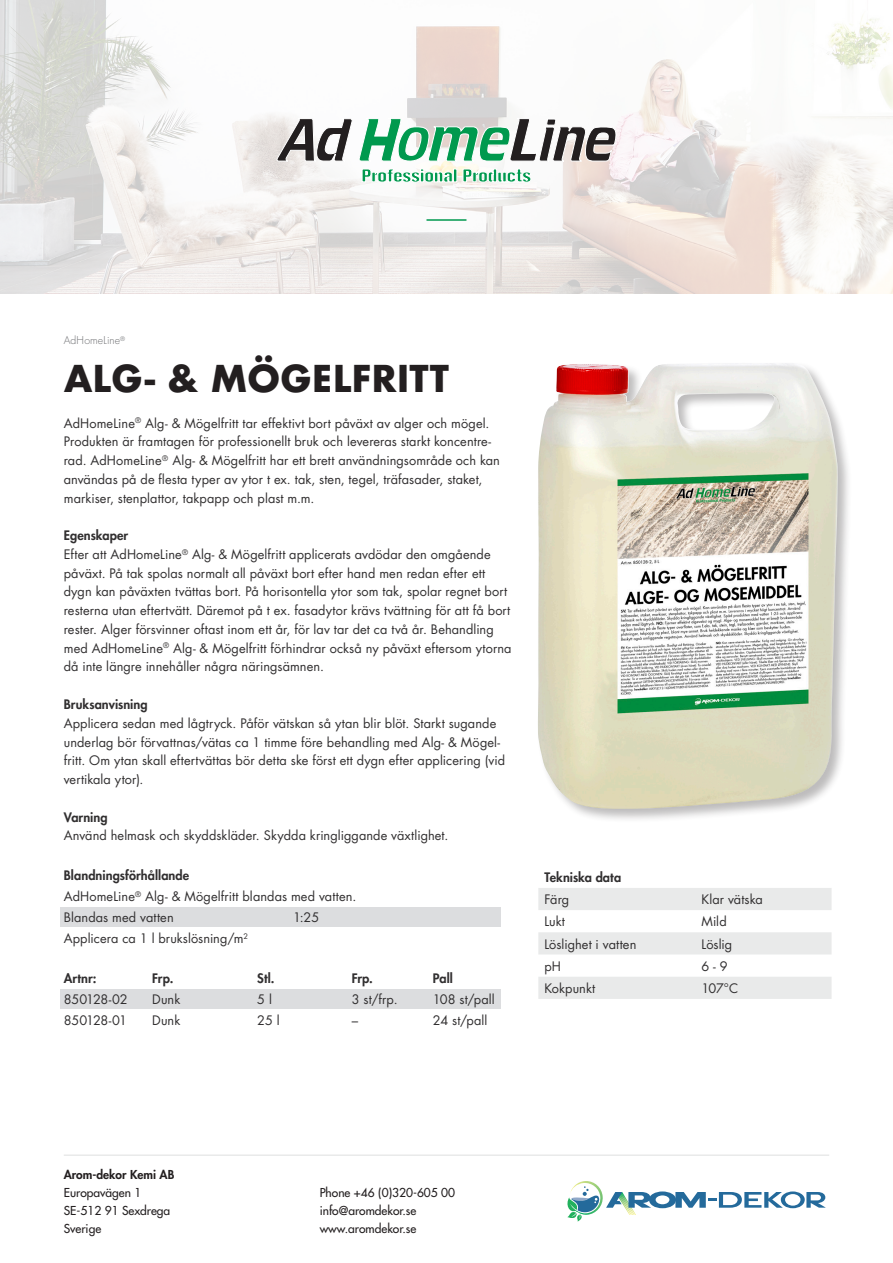
<style>
.page{position:relative;width:893px;height:1263px;background:#fff}
.page>*{position:absolute;margin:0;border:0;box-sizing:border-box;transform-origin:0 0}
.Produktrubrik{font:700 36px "Futura";color:#231f20}
.Brödtext{font:12.75px/18.8px "Futura LT";letter-spacing:.01em;color:#312f30}
.Brödtext-2{font:800 12.75px "Futura LT";letter-spacing:.005em;color:#312f30}
.Brödtext-3{font:12.75px "Futura LT";letter-spacing:-.02em;color:#312f30}
.Brödtext-4{font:12.75px "Futura LT";letter-spacing:-.055em;color:#312f30}
.t1{font:500 12px "Futura Std";color:#231f20}
.t2{font:800 12px "Futura Std";color:#231f20}
.Produktområde{font:300 10.5px "Futura LT";letter-spacing:.01em;color:#6c6d70}
</style>
<div class="page">
<div style="left:61px;top:989px;width:440px;height:20px;background:#dcdddf"></div>
<div style="left:61px;top:907px;width:440px;height:20px;background:#dcdddf"></div>
<svg style="left:538px;top:888px;width:293px;height:111px"></svg>
<div style="left:536px;top:361px;width:316px;height:462px;background:#231f20;opacity:.3"></div>
<img style="left:538px;top:363px;width:300px;height:446px">
<svg style="left:0;top:0;width:893px;height:294px"></svg>
<svg style="left:276px;top:118px;width:340px;height:64px"></svg>
<hr style="left:426px;top:219px;width:40px;height:2px;background:#00994e">
<hr style="left:64px;top:1154px;width:765px;height:2px;background:#e9eaea">
<svg style="left:567px;top:1181px;width:259px;height:40px"></svg>
<p class="Produktområde" style="left:64px;top:334px;width:63px">AdHomeLine<sup>®</sup></p>
<p class="Produktrubrik" style="left:64px;top:352px;width:387px">ALG- &amp; MÖGELFRITT</p>
<p class="Brödtext" style="left:64px;top:414px;width:438px">AdHomeLine<sup>®</sup> Alg- &amp; Mögelfritt tar effektivt bort påväxt av alger och mögel.<br>Produkten är framtagen för professionellt bruk och levereras starkt koncentre&shy;rad. AdHomeLine<sup>®</sup> Alg- &amp; Mögelfritt har ett brett användningsområde och kan användas på de flesta typer av ytor t ex. tak, sten, tegel, träfasader, staket, markiser, stenplattor, takpapp och plast m.m.</p>
<p class="Brödtext-2" style="left:64px;top:527px;width:66px">Egenskaper</p>
<p class="Brödtext" style="left:64px;top:545px;width:449px">Efter att AdHomeLine<sup>®</sup> Alg- &amp; Mögelfritt applicerats avdödar den omgående påväxt. På tak spolas normalt all påväxt bort efter hand men redan efter ett dygn kan påväxten tvättas bort. På horisontella ytor som tak, spolar regnet bort resterna utan eftertvätt. Däremot på t ex. fasadytor krävs tvättning för att få bort rester. Alger försvinner oftast inom ett år, för lav tar det ca två år. Behandling med AdHomeLine<sup>®</sup> Alg- &amp; Mögelfritt förhindrar också ny påväxt eftersom ytorna då inte längre innehåller några näringsämnen.</p>
<p class="Brödtext-2" style="left:64px;top:696px;width:85px">Bruksanvisning</p>
<p class="Brödtext" style="left:64px;top:714px;width:443px">Applicera sedan med lågtryck. Påför vätskan så ytan blir blöt. Starkt sugande underlag bör förvattnas/vätas ca 1 timme före behandling med Alg- &amp; Mögel&shy;fritt. Om ytan skall eftertvättas bör detta ske först ett dygn efter applicering (vid vertikala ytor).</p>
<p class="Brödtext-2" style="left:64px;top:808px;width:45px">Varning</p>
<p class="Brödtext" style="left:64px;top:826px;width:386px">Använd helmask och skyddskläder. Skydda kringliggande växtlighet.</p>
<p class="Brödtext-2" style="left:64px;top:867px;width:127px">Blandningsförhållande</p>
<p class="Brödtext" style="left:64px;top:887px;width:294px">AdHomeLine<sup>®</sup> Alg- &amp; Mögelfritt blandas med vatten.</p>
<p class="Brödtext" style="left:64px;top:908px;width:111px">Blandas med vatten</p>
<p class="Brödtext" style="left:293px;top:908px;width:27px">1:25</p>
<p class="Brödtext" style="left:64px;top:929px;width:186px">Applicera ca 1 l brukslösning/m<sup>2</sup></p>
<p class="Brödtext-2" style="left:64px;top:969px;width:34px">Artnr:</p>
<p class="Brödtext-2" style="left:152px;top:969px;width:23px">Frp.</p>
<p class="Brödtext-2" style="left:257px;top:969px;width:19px">Stl.</p>
<p class="Brödtext-2" style="left:352px;top:969px;width:23px">Frp.</p>
<p class="Brödtext-2" style="left:433px;top:969px;width:21px">Pall</p>
<p class="Brödtext-3" style="left:64px;top:991px;width:66px">850128-02</p>
<p class="Brödtext" style="left:152px;top:990px;width:30px">Dunk</p>
<p class="Brödtext" style="left:257px;top:990px;width:16px">5 l</p>
<p class="Brödtext" style="left:352px;top:990px;width:47px">3 st/frp.</p>
<p class="Brödtext" style="left:433px;top:990px;width:63px">108 st/pall</p>
<p class="Brödtext-4" style="left:64px;top:1012px;width:65px">850128-01</p>
<p class="Brödtext" style="left:152px;top:1011px;width:30px">Dunk</p>
<p class="Brödtext" style="left:257px;top:1011px;width:24px">25 l</p>
<p class="Brödtext" style="left:352px;top:1011px;width:8px">–</p>
<p class="Brödtext" style="left:433px;top:1011px;width:56px">24 st/pall</p>
<p class="Brödtext-2" style="left:544px;top:869px;width:78px">Tekniska data</p>
<p class="Brödtext" style="left:544px;top:890px;width:26px">Färg</p>
<p class="Brödtext" style="left:701px;top:890px;width:63px">Klar vätska</p>
<p class="Brödtext" style="left:544px;top:912px;width:22px">Lukt</p>
<p class="Brödtext" style="left:701px;top:912px;width:27px">Mild</p>
<p class="Brödtext" style="left:544px;top:934px;width:94px">Löslighet i vatten</p>
<p class="Brödtext" style="left:701px;top:934px;width:32px">Löslig</p>
<p class="Brödtext" style="left:544px;top:957px;width:18px">pH</p>
<p class="Brödtext" style="left:701px;top:957px;width:28px">6 - 9</p>
<p class="Brödtext" style="left:544px;top:979px;width:52px">Kokpunkt</p>
<p class="Brödtext" style="left:701px;top:979px;width:38px">107°C</p>
<p class="t2" style="left:64px;top:1167px;width:112px">Arom-dekor Kemi AB</p>
<p class="t1" style="left:64px;top:1185px;width:79px">Europavägen 1</p>
<p class="t1" style="left:64px;top:1203px;width:108px">SE-512 91 Sexdrega</p>
<p class="t1" style="left:64px;top:1221px;width:39px">Sverige</p>
<p class="t1" style="left:320px;top:1185px;width:137px">Phone +46 (0)320-605 00</p>
<p class="t1" style="left:320px;top:1203px;width:98px">info@aromdekor.se</p>
<p class="t1" style="left:320px;top:1221px;width:98px">www.aromdekor.se</p>
</div>
